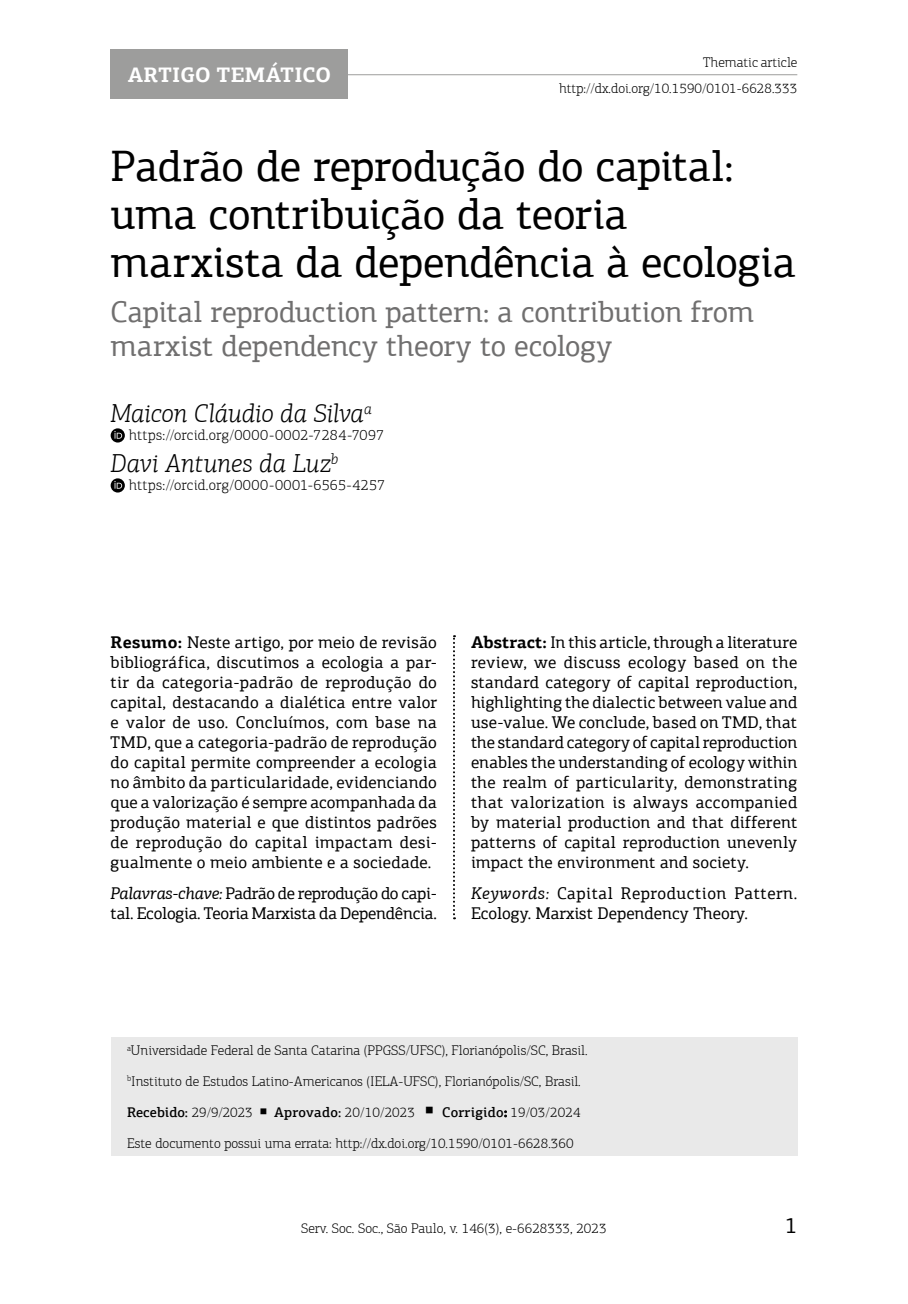
<style>
.page{position:relative;width:908px;height:1304px;background:#fff}
.page>*{position:absolute;margin:0;border:0;box-sizing:border-box;transform-origin:0 0}
.t1{font:44px/48px "PF Agora Slab Pro";letter-spacing:-.005em;color:#000}
.t2{font:30px/34px "PF Agora Slab Pro";letter-spacing:-.005em;color:#706f6f}
.t3{font:italic 300 26px "PF Agora Slab Pro";letter-spacing:-.01em;color:#000}
.t4{font:22px "PF Agora Slab Pro";color:#000}
.t5{font:700 21px "PF Agora Slab Pro";letter-spacing:.015em;color:#fff}
.t6{font:17px/20px "PF Agora Slab Pro";color:#000;text-align:justify}
.t7{font:300 15px "PF Agora Slab Pro";letter-spacing:.015em;color:#000}
.t8{font:300 14px/30.8px "PF Agora Slab Pro";color:#000}
.s1{font-weight:700}
.s2{font-style:italic}
.s3{font-weight:500}
</style>
<div class="page">
<hr style="left:111px;top:74px;width:686px;height:1px;background:#9d9d9c">
<div style="left:111px;top:49px;width:237px;height:50px;background:#9d9d9c"></div>
<div style="left:111px;top:1038px;width:686px;height:118px;background:#e9e9e9"></div>
<svg style="left:111px;top:428px;width:14px;height:15px"></svg>
<svg style="left:114px;top:431px;width:8px;height:8px"></svg>
<svg style="left:111px;top:478px;width:14px;height:15px"></svg>
<svg style="left:114px;top:481px;width:8px;height:8px"></svg>
<svg style="left:453px;top:635px;width:2px;height:284px"></svg>
<p class="t5" style="left:128px;top:62px;width:205px">ARTIGO TEMÁTICO</p>
<p class="t8" style="left:703px;top:47px;width:95px">Thematic article</p>
<p class="t8" style="left:558px;top:73px;width:240px">http://dx.doi.org/10.1590/0101-6628.333</p>
<h1 class="t1" style="left:111px;top:142px;width:686px">Padrão de reprodução do capital: uma contribuição da teoria marxista da dependência à ecologia</h1>
<h2 class="t2" style="left:111px;top:295px;width:645px">Capital reproduction pattern: a contribution from marxist dependency theory to ecology</h2>
<h3 class="t3" style="left:111px;top:398px;width:262px">Maicon Cláudio da Silva<sup>a</sup></h3>
<p class="t7" style="left:129px;top:426px;width:257px">https://orcid.org/0000-0002-7284-7097</p>
<h3 class="t3" style="left:111px;top:448px;width:229px">Davi Antunes da Luz<sup>b</sup></h3>
<p class="t7" style="left:129px;top:476px;width:258px">https://orcid.org/0000-0001-6565-4257</p>
<p class="t6" style="left:111px;top:632px;width:328px"><span class="s1">Resumo:</span> Neste artigo, por meio de revisão bibliográfica, discutimos a ecologia a par&shy;tir da categoria-padrão de reprodução do capital, destacando a dialética entre valor e valor de uso. Concluímos, com base na TMD, que a categoria-padrão de reprodução do capital permite compreender a ecologia no âmbito da particularidade, evidenciando que a valorização é sempre acompanhada da produção material e que distintos padrões de reprodução do capital impactam desi&shy;gualmente o meio ambiente e a sociedade.</p>
<p class="t6" style="left:111px;top:883px;width:328px"><span class="s2">Palavras-chave:</span> Padrão de reprodução do capi&shy;tal. Ecologia. Teoria Marxista da Dependência.</p>
<p class="t6" style="left:471px;top:632px;width:328px"><span class="s1">Abstract:</span> In this article, through a literature review, we discuss ecology based on the standard category of capital reproduction, highlighting the dialectic between value and use-value. We conclude, based on TMD, that the standard category of capital reproduction enables the understanding of ecology within the realm of particularity, demonstrating that valorization is always accompanied by material production and that different patterns of capital reproduction unevenly impact the environment and society.</p>
<p class="t6" style="left:471px;top:883px;width:327px"><span class="s2">Keywords:</span> Capital Reproduction Pattern.<br>Ecology. Marxist Dependency Theory.</p>
<p class="t8" style="left:127px;top:1035px;width:462px"><sup>a</sup>Universidade Federal de Santa Catarina (PPGSS/UFSC), Florianópolis/SC, Brasil. <sup>b</sup>Instituto de Estudos Latino-Americanos (IELA-UFSC), Florianópolis/SC, Brasil.<br><span class="s3">Recebido:</span> 29/9/2023 ■ <span class="s3">Aprovado:</span> 20/10/2023</p>
<p class="t8" style="left:127px;top:1097px;width:455px;text-indent:315px"><span class="s3">Corrigido:</span> 19/03/2024<br>Este documento possui uma errata: http://dx.doi.org/10.1590/0101-6628.360</p>
<p class="t8" style="left:301px;top:1213px;width:307px">Serv. Soc. Soc., São Paulo, v. 146(3), e-6628333, 2023</p>
<p class="t4" style="left:784px;top:1212px;width:14px">1</p>
</div>
